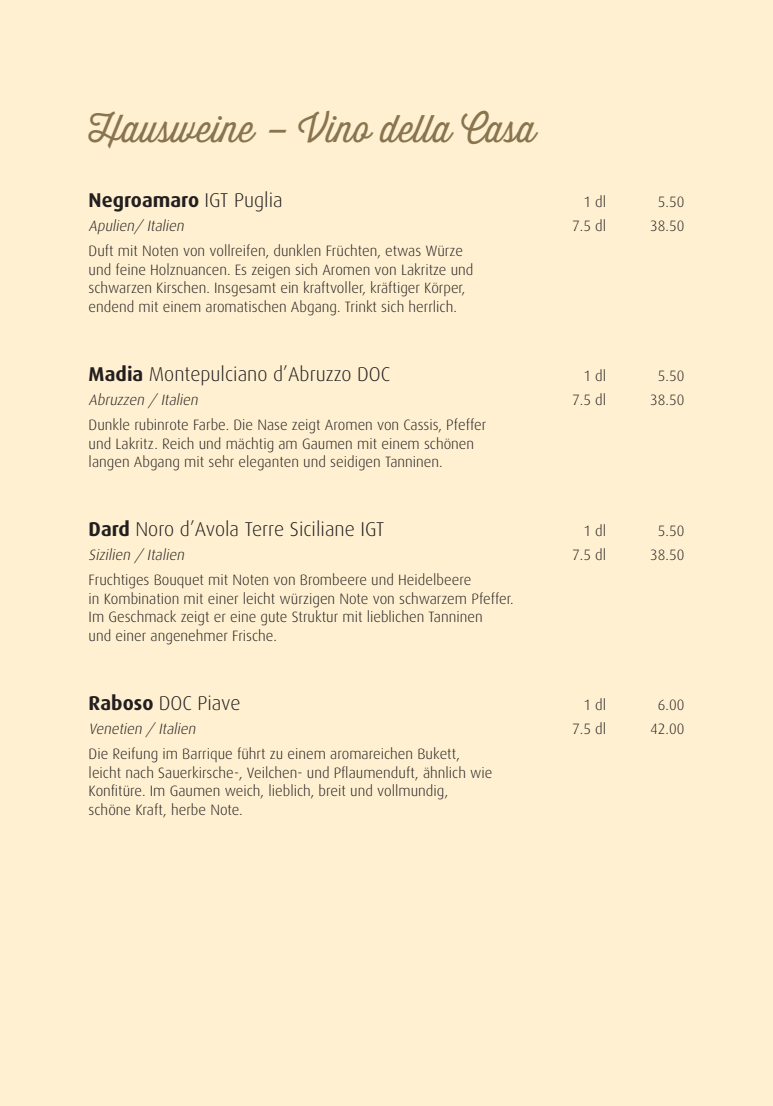
<style>
.page{position:relative;width:773px;height:1106px;background:#fff}
.page>*{position:absolute;margin:0;border:0;box-sizing:border-box;transform-origin:0 0}
.t1{font:300 37.5px "Thirsty Script";color:#89744f}
.t2{font:300 20px "Dax";color:#231f20}
.t3{font:700 20px "Dax";color:#231f20}
.t4{font:300 15px/18.8px "Dax";color:#231f20}
.t5{font:italic 300 15px "Dax";color:#231f20}
.s1{font-weight:300}
.s2{font-weight:700}
</style>
<div class="page">
<div style="left:0;top:0;width:772px;height:1106px;background:#fef0d0"></div>
<h1 class="t1" style="left:89px;top:102px;width:449px">Hausweine – Vino della Casa</h1>
<h2 class="t3" style="left:89px;top:188px;width:195px">Negroamaro <span class="s1">IGT Puglia</span></h2>
<p class="t4" style="left:583px;top:192px;width:24px">1 dl</p>
<p class="t4" style="left:657px;top:192px;width:28px">5.50</p>
<p class="t5" style="left:89px;top:218px;width:100px">Apulien/ Italien</p>
<p class="t4" style="left:572px;top:217px;width:36px">7.5 dl</p>
<p class="t4" style="left:650px;top:217px;width:36px">38.50</p>
<p class="t4" style="left:89px;top:241px;width:386px">Duft mit Noten von vollreifen, dunklen Früchten, etwas Würze und feine Holznuancen. Es zeigen sich Aromen von Lakritze und schwarzen Kirschen. Insgesamt ein kraftvoller, kräftiger Körper, endend mit einem aromatischen Abgang. Trinkt sich herrlich.</p>
<h2 class="t2" style="left:89px;top:363px;width:303px"><span class="s2">Madia</span> Montepulciano d’Abruzzo DOC</h2>
<p class="t4" style="left:583px;top:366px;width:24px">1 dl</p>
<p class="t4" style="left:657px;top:366px;width:28px">5.50</p>
<p class="t5" style="left:89px;top:391px;width:114px">Abruzzen / Italien</p>
<p class="t4" style="left:572px;top:390px;width:36px">7.5 dl</p>
<p class="t4" style="left:650px;top:390px;width:36px">38.50</p>
<p class="t4" style="left:89px;top:415px;width:399px">Dunkle rubinrote Farbe. Die Nase zeigt Aromen von Cassis, Pfeffer und Lakritz. Reich und mächtig am Gaumen mit einem schönen langen Abgang mit sehr eleganten und seidigen Tanninen.</p>
<h2 class="t2" style="left:89px;top:518px;width:297px"><span class="s2">Dard</span> Noro d’Avola Terre Siciliane IGT</h2>
<p class="t4" style="left:583px;top:521px;width:24px">1 dl</p>
<p class="t4" style="left:657px;top:521px;width:28px">5.50</p>
<p class="t5" style="left:89px;top:546px;width:100px">Sizilien / Italien</p>
<p class="t4" style="left:572px;top:545px;width:36px">7.5 dl</p>
<p class="t4" style="left:650px;top:545px;width:36px">38.50</p>
<p class="t4" style="left:89px;top:570px;width:426px">Fruchtiges Bouquet mit Noten von Brombeere und Heidelbeere<br>in Kombination mit einer leicht würzigen Note von schwarzem Pfeffer.<br>Im Geschmack zeigt er eine gute Struktur mit lieblichen Tanninen<br>und einer angenehmer Frische.</p>
<h2 class="t2" style="left:89px;top:692px;width:153px"><span class="s2">Raboso</span> DOC Piave</h2>
<p class="t4" style="left:583px;top:695px;width:24px">1 dl</p>
<p class="t4" style="left:657px;top:695px;width:28px">6.00</p>
<p class="t5" style="left:89px;top:720px;width:111px">Venetien / Italien</p>
<p class="t4" style="left:572px;top:719px;width:36px">7.5 dl</p>
<p class="t4" style="left:650px;top:719px;width:36px">42.00</p>
<p class="t4" style="left:89px;top:744px;width:405px">Die Reifung im Barrique führt zu einem aromareichen Bukett, leicht nach Sauerkirsche-, Veilchen- und Pflaumenduft, ähnlich wie Konfitüre. Im Gaumen weich, lieblich, breit und vollmundig, schöne Kraft, herbe Note.</p>
</div>
